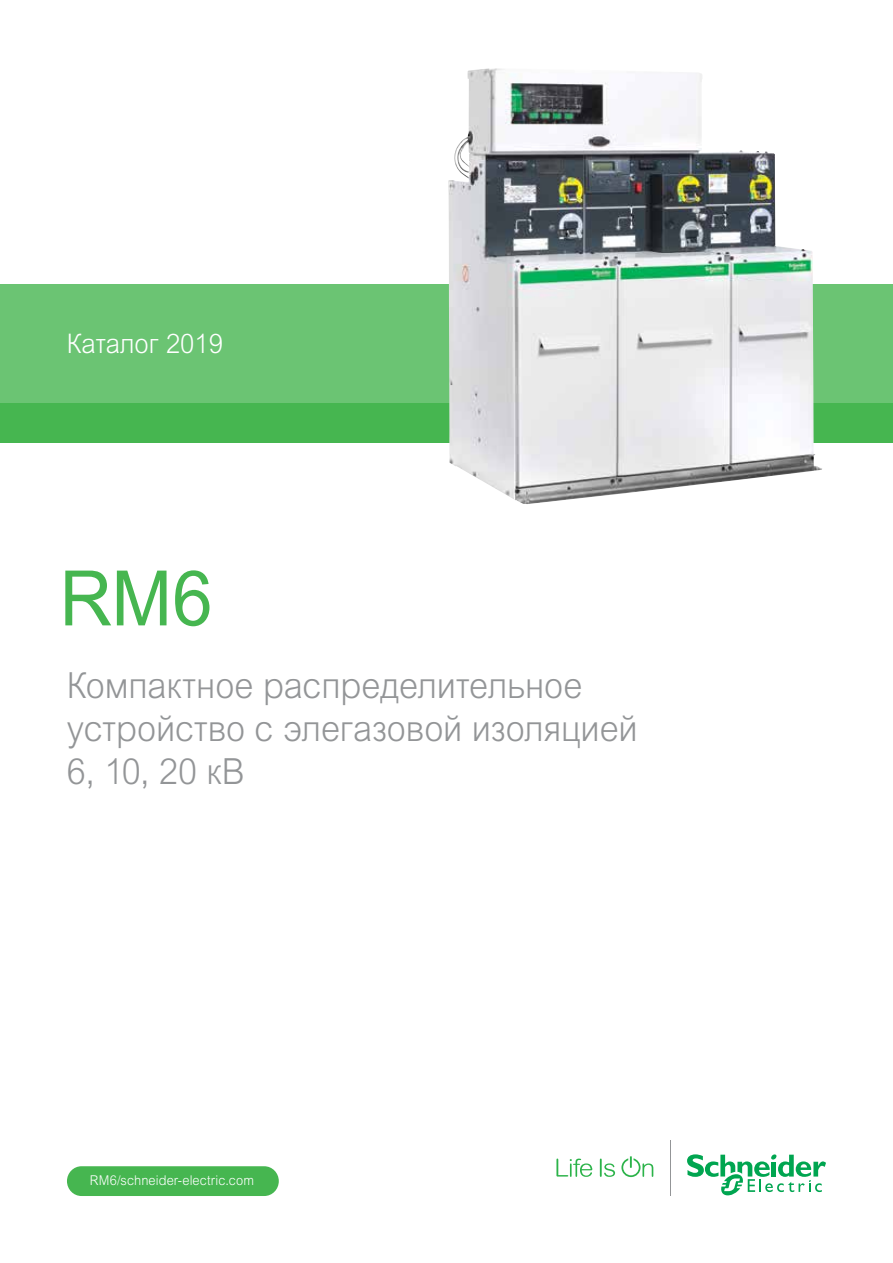
<style>
.page{position:relative;width:893px;height:1263px;background:#fff}
.page>*{position:absolute;margin:0;border:0;box-sizing:border-box;transform-origin:0 0}
.t1{font:76.5px "Arial MT Pro Cyr";color:#46b650;scale:.95 1}
.t2{font:300 36px/43.2px "Arial MT Pro Cyr";letter-spacing:-.005em;color:#939597;scale:.95 1}
.t3{font:300 27px "Arial MT Pro Cyr";color:#fff;scale:.95 1}
.t4{font:300 13.5px "Arial MT Pro Cyr";letter-spacing:.005em;color:#fff;scale:.95 1}
</style>
<div class="page">
<div style="left:67px;top:1166px;width:212px;height:30px;background:#46b650;border-radius:15px"></div>
<div style="left:0;top:403px;width:893px;height:39px;background:#46b650"></div>
<div style="left:0;top:284px;width:893px;height:119px;background:#6bc473"></div>
<img style="left:448px;top:68px;width:374px;height:436px">
<svg style="left:556px;top:1158px;width:36px;height:19px"></svg>
<svg style="left:600px;top:1158px;width:15px;height:19px"></svg>
<svg style="left:621px;top:1156px;width:32px;height:21px"></svg>
<svg style="left:687px;top:1154px;width:139px;height:42px"></svg>
<hr style="left:670px;top:1140px;width:1px;height:56px;background:#939597">
<p class="t3" style="left:67px;top:327px;width:166px">Каталог 2019</p>
<h1 class="t1" style="left:60px;top:555px;width:162px">RM6</h1>
<p class="t2" style="left:67px;top:665px;width:602px">Компактное распределительное устройство с элегазовой изоляцией<br>6, 10, 20 кВ</p>
<p class="t4" style="left:90px;top:1172px;width:174px">RM6/schneider-electric.com</p>
</div>
